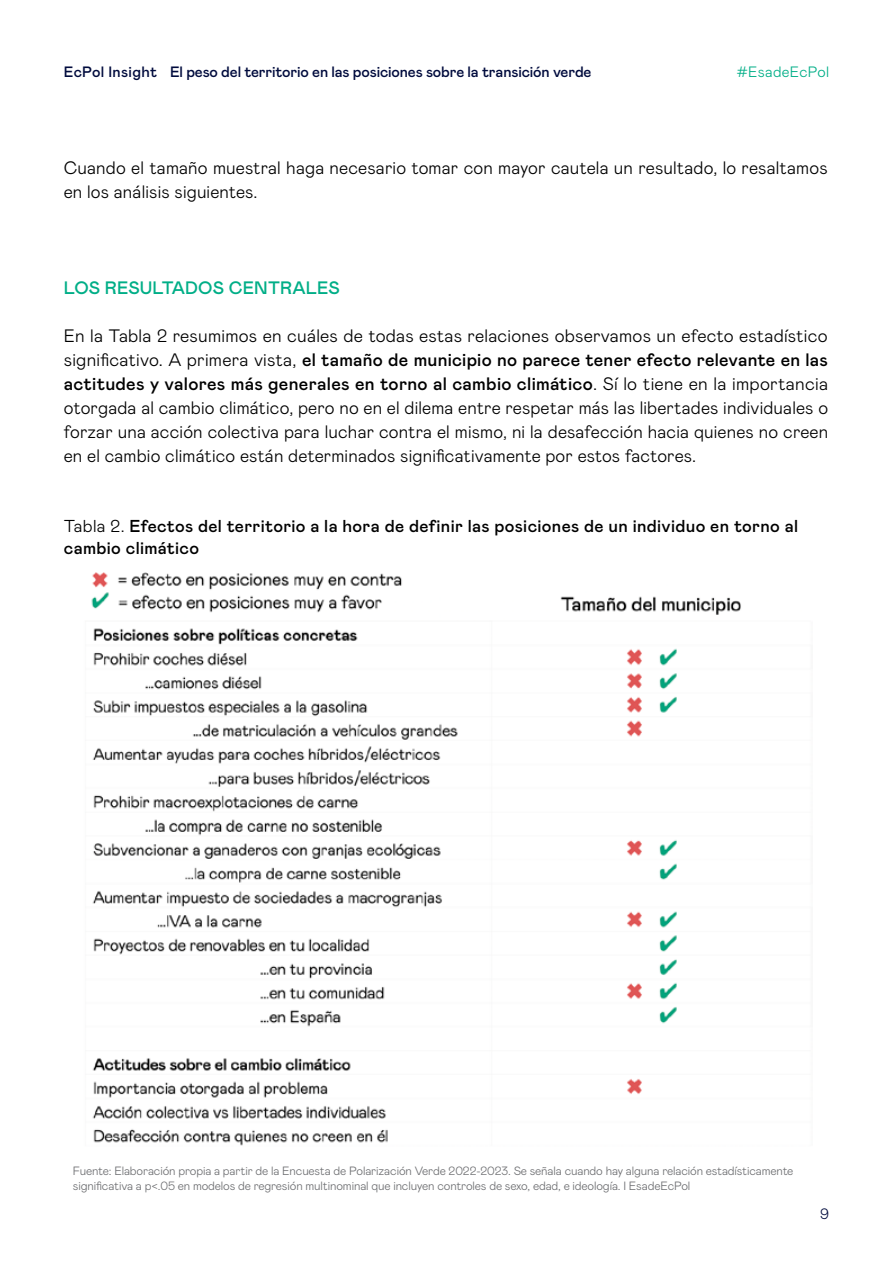
<style>
.page{position:relative;width:893px;height:1263px;background:#fff}
.page>*{position:absolute;margin:0;border:0;box-sizing:border-box;transform-origin:0 0}
.t1{font:300 18px/24px "Mabry Pro";letter-spacing:.01em;color:#000}
.t2{font:500 18px "Mabry Pro";letter-spacing:.01em;color:#00ae87}
.t3{font:500 17.25px/22.5px "Mabry Pro";letter-spacing:.02em;color:#000}
.t4{font:500 15px "Mabry Pro";letter-spacing:-.01em;color:#000b3d}
.t5{font:500 15px "Mabry Pro";letter-spacing:.02em;color:#000b3d}
.t6{font:300 15px "Mabry Pro";letter-spacing:.02em;color:#00ae87}
.t7{font:300 15px "Mabry Pro";color:#000b3d}
.t8{font:300 12px/15px "Mabry Pro";letter-spacing:-.01em;color:#6d6e71}
.s1{font-weight:500}
.s2{font-weight:300}
</style>
<div class="page">
<img style="left:91px;top:572px;width:650px;height:574px">
<p class="t5" style="left:64px;top:61px;width:95px">EcPol Insight</p>
<p class="t6" style="left:736px;top:61px;width:94px">#EsadeEcPol</p>
<p class="t4" style="left:170px;top:61px;width:423px">El peso del territorio en las posiciones sobre la transición verde</p>
<p class="t1" style="left:64px;top:155px;width:765px">Cuando el tamaño muestral haga necesario tomar con mayor cautela un resultado, lo resaltamos en los análisis siguientes.</p>
<p class="t2" style="left:64px;top:275px;width:278px">LOS RESULTADOS CENTRALES</p>
<p class="t1" style="left:64px;top:323px;width:766px;text-align:justify">En la Tabla 2 resumimos en cuáles de todas estas relaciones observamos un efecto estadístico significativo. A primera vista, <span class="s1">el tamaño de municipio no parece tener efecto relevante en las actitudes y valores más generales en torno al cambio climático</span>. Sí lo tiene en la importancia otorgada al cambio climático, pero no en el dilema entre respetar más las libertades individuales o forzar una acción colectiva para luchar contra el mismo, ni la desafección hacia quienes no creen en el cambio climático están determinados significativamente por estos factores.</p>
<p class="t3" style="left:64px;top:513px;width:736px"><span class="s2">Tabla 2.</span> Efectos del territorio a la hora de definir las posiciones de un individuo en torno al cambio climático</p>
<p class="t8" style="left:73px;top:1162px;width:722px">Fuente: Elaboración propia a partir de la Encuesta de Polarización Verde 2022-2023. Se señala cuando hay alguna relación estadísticamente significativa a p&lt;.05 en modelos de regresión multinominal que incluyen controles de sexo, edad, e ideología. I EsadeEcPol</p>
<p class="t7" style="left:820px;top:1203px;width:10px">9</p>
</div>
